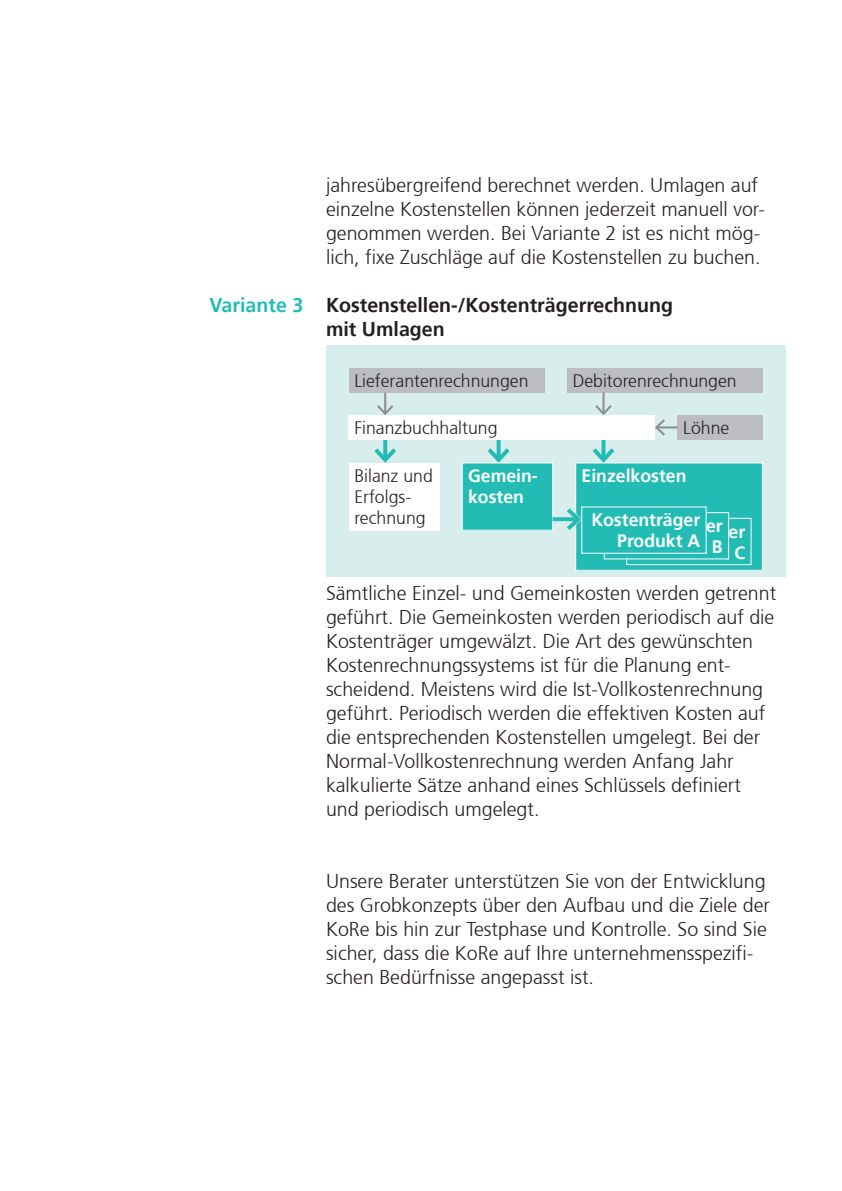
<style>
.page{position:relative;width:842px;height:1191px;background:#fff}
.page>*{position:absolute;margin:0;border:0;box-sizing:border-box;transform-origin:0 0}
.t1{font:300 20px/24px "Frutiger 45";color:#231f20}
.t2{font:700 20px/24px "Frutiger 65";color:#231f20}
.t3{font:700 20px "Frutiger 65";color:#22bcb5}
.t4{font:300 18px/21px "Frutiger 45";color:#231f20}
.t5{font:700 18px/21px "Frutiger 65";color:#fff;text-align:right}
</style>
<div class="page">
<div style="left:326px;top:345px;width:459px;height:231px;background:#d8eeed"></div>
<div style="left:349px;top:368px;width:195px;height:24px;background:#bcbdc0"></div>
<hr style="left:384px;top:392px;width:2px;height:22px;background:#8a8c8f">
<svg style="left:377px;top:403px;width:17px;height:12px"></svg>
<div style="left:567px;top:368px;width:196px;height:24px;background:#bcbdc0"></div>
<hr style="left:602px;top:392px;width:2px;height:22px;background:#8a8c8f">
<svg style="left:595px;top:403px;width:17px;height:12px"></svg>
<div style="left:349px;top:463px;width:90px;height:67px;background:#fff"></div>
<div style="left:677px;top:415px;width:86px;height:25px;background:#bcbdc0"></div>
<div style="left:349px;top:415px;width:306px;height:25px;background:#fff"></div>
<svg style="left:383px;top:440px;width:4px;height:4px"></svg>
<svg style="left:374px;top:444px;width:22px;height:19px"></svg>
<svg style="left:497px;top:440px;width:4px;height:4px"></svg>
<svg style="left:483px;top:444px;width:31px;height:19px"></svg>
<hr style="left:656px;top:426px;width:21px;height:2px;background:#8a8c8f">
<svg style="left:655px;top:419px;width:12px;height:17px"></svg>
<div style="left:462px;top:463px;width:91px;height:67px;background:#22bcb5"></div>
<div style="left:462px;top:463px;width:91px;height:67px;border:1px solid #fff"></div>
<div style="left:576px;top:463px;width:186px;height:107px;background:#22bcb5"></div>
<div style="left:575px;top:463px;width:188px;height:107px;border:1px solid #fff"></div>
<svg style="left:601px;top:440px;width:4px;height:4px"></svg>
<svg style="left:588px;top:444px;width:31px;height:21px"></svg>
<div style="left:626px;top:518px;width:125px;height:47px;border:1px solid #fff"></div>
<div style="left:604px;top:512px;width:125px;height:47px;background:#22bcb5"></div>
<div style="left:604px;top:512px;width:125px;height:47px;border:1px solid #fff"></div>
<div style="left:582px;top:507px;width:124px;height:46px;background:#22bcb5"></div>
<svg style="left:552px;top:517px;width:10px;height:4px"></svg>
<svg style="left:562px;top:488px;width:57px;height:46px"></svg>
<p class="t3" style="left:210px;top:293px;width:95px">Variante 3</p>
<p class="t1" style="left:326px;top:173px;width:440px">jahresübergreifend berechnet werden. Umlagen auf einzelne Kostenstellen können jederzeit manuell vor&shy;genommen werden. Bei Variante 2 ist es nicht mög&shy;lich, fixe Zuschläge auf die Kostenstellen zu buchen.</p>
<p class="t2" style="left:326px;top:293px;width:349px">Kostenstellen-/Kostenträgerrechnung mit Umlagen</p>
<p class="t4" style="left:354px;top:370px;width:176px">Lieferantenrechnungen</p>
<p class="t4" style="left:573px;top:370px;width:166px">Debitorenrechnungen</p>
<p class="t4" style="left:354px;top:418px;width:145px">Finanzbuchhaltung</p>
<p class="t4" style="left:683px;top:418px;width:48px">Löhne</p>
<p class="t5" style="left:468px;top:466px;width:71px;text-align:left">Gemein&shy;kosten</p>
<p class="t5" style="left:582px;top:466px;width:106px">Einzelkosten</p>
<p class="t5" style="left:636px;top:521px;width:110px">Kostenträger<br>Produkt C</p>
<p class="t4" style="left:354px;top:465px;width:80px">Bilanz und<br>Erfolgs&shy;rechnung</p>
<p class="t5" style="left:591px;top:510px;width:110px">Kostenträger<br>Produkt A</p>
<p class="t1" style="left:326px;top:581px;width:452px">Sämtliche Einzel- und Gemeinkosten werden getrennt geführt. Die Gemeinkosten werden periodisch auf die Kostenträger umgewälzt. Die Art des gewünschten Kostenrechnungssystems ist für die Planung ent&shy;scheidend. Meistens wird die Ist-Vollkostenrechnung geführt. Periodisch werden die effektiven Kosten auf die entsprechenden Kostenstellen umgelegt. Bei der Normal-Vollkostenrechnung werden Anfang Jahr kalkulierte Sätze anhand eines Schlüssels definiert und periodisch umgelegt.</p>
<p class="t5" style="left:614px;top:515px;width:110px">Kostenträger<br>Produkt B</p>
<p class="t1" style="left:326px;top:869px;width:446px">Unsere Berater unterstützen Sie von der Entwicklung des Grobkonzepts über den Aufbau und die Ziele der KoRe bis hin zur Testphase und Kontrolle. So sind Sie sicher, dass die KoRe auf Ihre unternehmensspezifi&shy;schen Bedürfnisse angepasst ist.</p>
</div>
